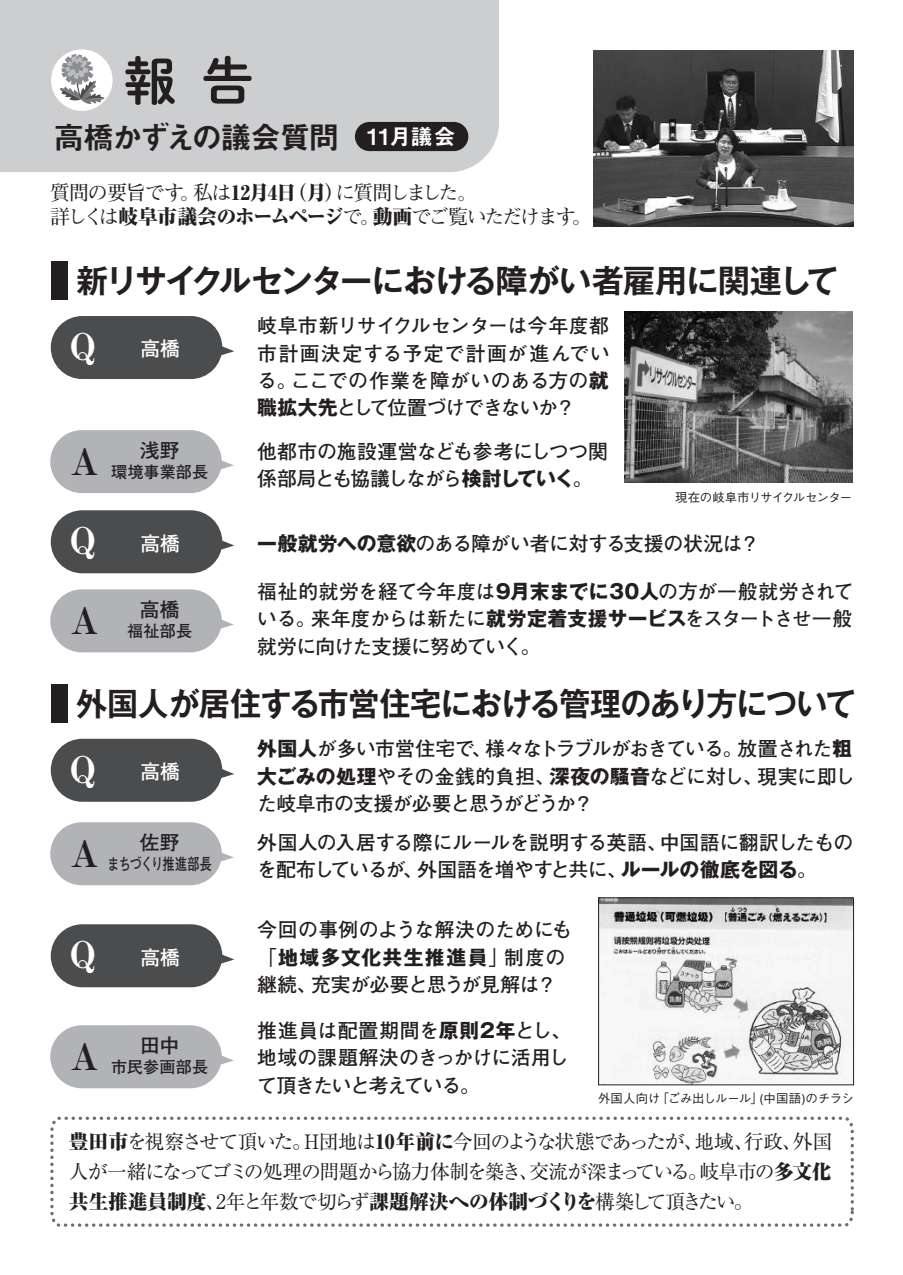
<style>
.page{position:relative;width:903px;height:1275px;background:#fff}
.page>*{position:absolute;margin:0;border:0;box-sizing:border-box;transform-origin:0 0}
.t1{font:52.15px "Shuei M Go Std B";color:#231f20}
.t2{font:37.1px "Midashi Min Pro MA31";color:#231f20}
.t3{font:700 32.2px "Gothic MB101 Pro De";letter-spacing:-.03em;color:#231f20;scale:.96 1}
.t4{font:700 32.2px "Gothic MB101 Pro De";letter-spacing:-.03em;color:#231f20}
.t5{font:30.97px "Midashi Go Pro MB31";letter-spacing:-.07em;color:#231f20}
.t6{font:700 19.78px/27.3px "Futo Go B101 Pro";letter-spacing:-.025em;color:#231f20;text-align:justify}
.t7{font:19.78px/29.8px "Ryumin Pro";letter-spacing:-.075em;color:#231f20;text-align:justify}
.t8{font:700 19.78px/24.8px "Futo Min A101 Pro";letter-spacing:-.095em;color:#231f20}
.t9{font:700 19.78px "Futo Go B101 Pro";letter-spacing:.01em;color:#231f20}
.t10{font:700 19.78px "Gothic MB101 Pro";letter-spacing:.07em;color:#231f20}
.t11{font:700 19.78px "Futo Go B101 Pro";color:#fff}
.t12{font:700 16.1px "Futo Go B101 Pro";letter-spacing:.005em;color:#231f20}
.t13{font:700 16.1px "Futo Go B101 Pro";letter-spacing:-.06em;color:#231f20;scale:.75 1}
.t14{font:500 12.42px "Gothic BBB Pr 6";letter-spacing:-.035em;color:#231f20}
.s1{font-size:22.4px;color:#fff}
.s2{font-family:"Ryumin Pro";font-weight:800;font-stretch:expanded}
.s3{font-family:"Midashi Min Pro MA31";font-weight:400;font-size:37.1px}
.s4{font-family:"Gothic MB101 Pro"}
.s5{font-family:"Futo Go B101 Pro"}
.s6{font-weight:800;font-stretch:expanded}
</style>
<div class="page">
<div style="left:0;top:0;width:499px;height:172px;background:#cdced0"></div>
<div style="left:51px;top:49px;width:62px;height:62px;background:#fff;border-radius:50%"></div>
<div style="left:355px;top:122px;width:113px;height:29px;background:#231f20;border-radius:15px"></div>
<svg style="left:50px;top:1116px;width:804px;height:111px"></svg>
<div style="left:50px;top:430px;width:172px;height:63px;background:#b2b3b7;border-radius:32px"></div>
<svg style="left:221px;top:459px;width:13px;height:11px"></svg>
<div style="left:51px;top:316px;width:171px;height:63px;background:#4b4c4d;border-radius:32px"></div>
<svg style="left:221px;top:345px;width:13px;height:11px"></svg>
<div style="left:51px;top:261px;width:17px;height:39px;background:#231f20"></div>
<div style="left:51px;top:684px;width:17px;height:39px;background:#231f20"></div>
<svg style="left:60px;top:54px;width:45px;height:51px"></svg>
<img style="left:593px;top:51px;width:260px;height:176px">
<div style="left:50px;top:589px;width:172px;height:63px;background:#b2b3b7;border-radius:32px"></div>
<svg style="left:221px;top:619px;width:13px;height:10px"></svg>
<div style="left:51px;top:510px;width:171px;height:63px;background:#4b4c4d;border-radius:32px"></div>
<svg style="left:221px;top:539px;width:13px;height:11px"></svg>
<div style="left:50px;top:822px;width:172px;height:63px;background:#b2b3b7;border-radius:32px"></div>
<svg style="left:221px;top:851px;width:13px;height:11px"></svg>
<div style="left:51px;top:739px;width:171px;height:63px;background:#4b4c4d;border-radius:32px"></div>
<svg style="left:221px;top:768px;width:13px;height:11px"></svg>
<div style="left:50px;top:1025px;width:172px;height:63px;background:#b2b3b7;border-radius:32px"></div>
<svg style="left:221px;top:1054px;width:13px;height:11px"></svg>
<div style="left:51px;top:924px;width:171px;height:63px;background:#4b4c4d;border-radius:32px"></div>
<svg style="left:221px;top:953px;width:13px;height:11px"></svg>
<img style="left:624px;top:311px;width:228px;height:171px">
<img style="left:600px;top:899px;width:252px;height:184px">
<div style="left:598px;top:897px;width:256px;height:188px;border:1px solid #231f20"></div>
<h1 class="t1" style="left:124px;top:42px;width:131px">報告</h1>
<h3 class="t5" style="left:54px;top:112px;width:404px">高橋かずえの議会質問 <span class="s1">11月議会</span></h3>
<p class="t8" style="left:50px;top:177px;width:543px">質問の要旨です。私は<span class="s2">12月4日（月）</span>に質問しました。<br>詳しくは<span class="s2">岐阜市議会のホームページ</span>で。<span class="s2">動画</span>でご覧いただけます。</p>
<h3 class="t4" style="left:76px;top:254px;width:764px">新リサイクルセンターにおける障がい者雇用に関連して</h3>
<p class="t11" style="left:70px;top:333px;width:111px"><span class="s3">Q</span> 高橋</p>
<h2 class="t2" style="left:71px;top:432px;width:29px">A</h2>
<p class="t6" style="left:140px;top:434px;width:42px">浅野</p>
<p class="t12" style="left:111px;top:459px;width:99px">環境事業部長</p>
<p class="t6" style="left:257px;top:310px;width:354px">岐阜市新リサイクルセンターは今年度都市計画決定する予定で計画が進んでいる。ここでの作業を障がいのある方の<span class="s4">就職拡大先</span>として位置づけできないか？</p>
<p class="t6" style="left:257px;top:435px;width:352px">他都市の施設運営なども参考にしつつ関係部局とも協議しながら<span class="s4">検討していく</span>。</p>
<p class="t14" style="left:675px;top:488px;width:179px">現在の岐阜市リサイクルセンター</p>
<p class="t11" style="left:70px;top:527px;width:111px"><span class="s3">Q</span> 高橋</p>
<p class="t6" style="left:257px;top:527px;width:504px"><span class="s4">一般就労への意欲</span>のある障がい者に対する支援の状況は？</p>
<p class="t6" style="left:257px;top:575px;width:598px">福祉的就労を経て今年度は<span class="s4">9月末までに30人</span>の方が一般就労されている。来年度からは新たに<span class="s4">就労定着支援サービス</span>をスタートさせ一般就労に向けた支援に努めていく。</p>
<h2 class="t2" style="left:71px;top:591px;width:29px">A</h2>
<p class="t6" style="left:140px;top:593px;width:41px">高橋</p>
<p class="t12" style="left:127px;top:618px;width:67px">福祉部長</p>
<h3 class="t3" style="left:76px;top:677px;width:814px">外国人が居住する市営住宅における管理のあり方について</h3>
<p class="t11" style="left:70px;top:756px;width:111px"><span class="s3">Q</span> 高橋</p>
<h2 class="t2" style="left:71px;top:824px;width:29px">A</h2>
<p class="t6" style="left:140px;top:826px;width:41px">佐野</p>
<p class="t13" style="left:108px;top:851px;width:141px">まちづくり推進部長</p>
<p class="t11" style="left:70px;top:941px;width:111px"><span class="s3">Q</span> 高橋</p>
<h2 class="t2" style="left:71px;top:1027px;width:29px">A</h2>
<p class="t6" style="left:140px;top:1029px;width:40px">田中</p>
<p class="t12" style="left:111px;top:1054px;width:98px">市民参画部長</p>
<p class="t6" style="left:257px;top:732px;width:599px;text-align:left"><span class="s4">外国人</span>が多い市営住宅で、様々なトラブルがおきている。放置された<span class="s4">粗大ごみの処理</span>やその金銭的負担、<span class="s4">深夜の騒音</span>などに対し、現実に即した岐阜市の支援が必要と思うがどうか？</p>
<p class="t6" style="left:257px;top:826px;width:597px">外国人の入居する際にルールを説明する英語、中国語に翻訳したものを配布しているが、外国語を増やすと共に、<span class="s4">ルールの徹底を図る</span>。</p>
<p class="t9" style="left:257px;top:914px;width:316px">今回の事例のような解決のためにも</p>
<p class="t10" style="left:257px;top:941px;width:310px"><span class="s5">「</span>地域多文化共生推進員<span class="s5">」制度の</span></p>
<p class="t6" style="left:257px;top:968px;width:301px">継続、充実が必要と思うが見解は？</p>
<p class="t6" style="left:257px;top:1014px;width:315px">推進員は配置期間を<span class="s4">原則2年</span>とし、地域の課題解決のきっかけに活用して頂きたいと考えている。</p>
<p class="t14" style="left:598px;top:1089px;width:257px">外国人向け「ごみ出しルール」(中国語)のチラシ</p>
<p class="t7" style="left:69px;top:1126px;width:765px"><span class="s6">豊田市</span>を視察させて頂いた。H団地は<span class="s6">10年前に</span>今回のような状態であったが、地域、行政、外国人が一緒になってゴミの処理の問題から協力体制を築き、交流が深まっている。岐阜市の<span class="s6">多文化共生推進員制度</span>、2年と年数で切らず<span class="s6">課題解決への体制づくりを</span>構築して頂きたい。</p>
</div>
